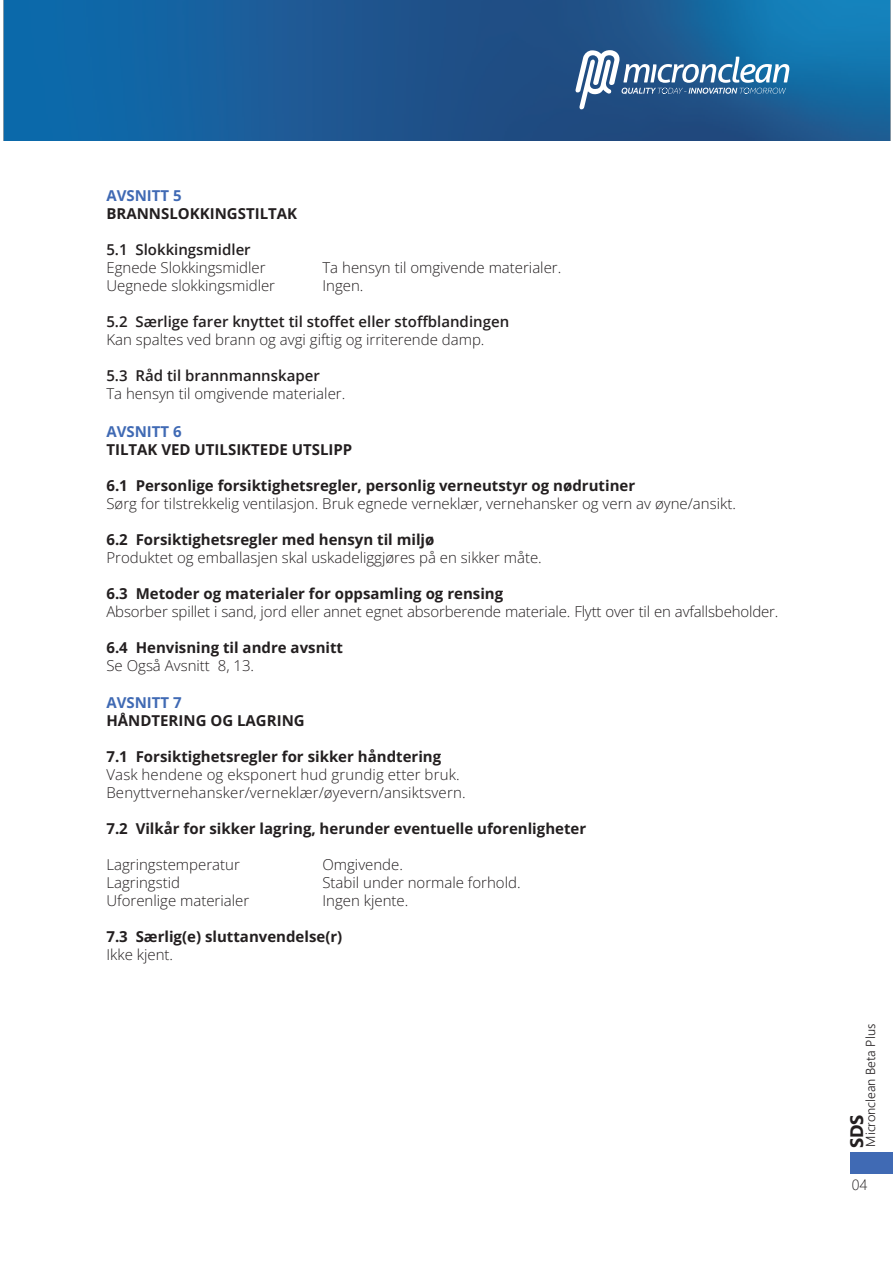
<style>
.page{position:relative;width:893px;height:1263px;background:#fff}
.page>*{position:absolute;margin:0;border:0;box-sizing:border-box;transform-origin:0 0}
.t1{font:700 18px "Segoe UI";color:#231f20}
.t2{font:300 15px/18px "Open Sans";color:#231f20}
.t3{font:700 15px "Open Sans";color:#231f20}
.t4{font:600 15px "Open Sans";color:#231f20}
.t5{font:700 15px "Open Sans";color:#406ab4}
.t6{font:300 15px "Segoe UI";color:#231f20}
.t7{font:300 13.05px "Segoe UI";color:#231f20}
</style>
<div class="page">
<div style="left:850px;top:1152px;width:43px;height:22px;background:#406ab4"></div>
<img style="left:3px;top:0;width:888px;height:141px">
<svg style="left:575px;top:50px;width:214px;height:59px"></svg>
<p class="t5" style="left:106px;top:185px;width:77px">AVSNITT 5</p>
<p class="t3" style="left:106px;top:203px;width:192px">BRANNSLOKKINGSTILTAK</p>
<p class="t4" style="left:106px;top:239px;width:146px">5.1 Slokkingsmidler</p>
<p class="t2" style="left:106px;top:258px;width:161px">Egnede Slokkingsmidler</p>
<p class="t2" style="left:322px;top:258px;width:240px">Ta hensyn til omgivende materialer.</p>
<p class="t2" style="left:106px;top:276px;width:170px">Uegnede slokkingsmidler</p>
<p class="t2" style="left:322px;top:276px;width:43px">Ingen.</p>
<p class="t4" style="left:106px;top:311px;width:404px">5.2 Særlige farer knyttet til stoffet eller stoffblandingen</p>
<p class="t2" style="left:106px;top:330px;width:380px">Kan spaltes ved brann og avgi giftig og irriterende damp.</p>
<p class="t4" style="left:106px;top:365px;width:215px">5.3 Råd til brannmannskaper</p>
<p class="t2" style="left:106px;top:384px;width:240px">Ta hensyn til omgivende materialer.</p>
<p class="t5" style="left:106px;top:421px;width:77px">AVSNITT 6</p>
<p class="t3" style="left:106px;top:439px;width:247px">TILTAK VED UTILSIKTEDE UTSLIPP</p>
<p class="t3" style="left:106px;top:475px;width:530px">6.1 Personlige forsiktighetsregler, personlig verneutstyr og nødrutiner</p>
<p class="t2" style="left:106px;top:494px;width:631px">Sørg for tilstrekkelig ventilasjon. Bruk egnede verneklær, vernehansker og vern av øyne/ansikt.</p>
<p class="t3" style="left:106px;top:529px;width:330px">6.2 Forsiktighetsregler med hensyn til miljø</p>
<p class="t2" style="left:106px;top:548px;width:437px">Produktet og emballasjen skal uskadeliggjøres på en sikker måte.</p>
<p class="t3" style="left:106px;top:583px;width:398px">6.3 Metoder og materialer for oppsamling og rensing</p>
<p class="t2" style="left:106px;top:602px;width:673px">Absorber spillet i sand, jord eller annet egnet absorberende materiale. Flytt over til en avfallsbeholder.</p>
<p class="t3" style="left:106px;top:637px;width:238px">6.4 Henvisning til andre avsnitt</p>
<p class="t2" style="left:106px;top:656px;width:149px">Se Også Avsnitt 8, 13.</p>
<p class="t5" style="left:106px;top:693px;width:77px">AVSNITT 7</p>
<p class="t3" style="left:106px;top:711px;width:200px">HÅNDTERING OG LAGRING</p>
<p class="t3" style="left:106px;top:747px;width:336px">7.1 Forsiktighetsregler for sikker håndtering</p>
<p class="t2" style="left:106px;top:765px;width:361px">Vask hendene og eksponert hud grundig etter bruk.<br>Benyttvernehansker/verneklær/øyevern/ansiktsvern.</p>
<p class="t3" style="left:106px;top:819px;width:481px">7.2 Vilkår for sikker lagring, herunder eventuelle uforenligheter</p>
<p class="t2" style="left:106px;top:855px;width:135px">Lagringstemperatur</p>
<p class="t2" style="left:322px;top:855px;width:82px">Omgivende.</p>
<p class="t2" style="left:106px;top:873px;width:75px">Lagringstid</p>
<p class="t2" style="left:322px;top:873px;width:200px">Stabil under normale forhold.</p>
<p class="t2" style="left:106px;top:891px;width:144px">Uforenlige materialer</p>
<p class="t2" style="left:322px;top:891px;width:87px">Ingen kjente.</p>
<p class="t3" style="left:106px;top:927px;width:237px">7.3 Særlig(e) sluttanvendelse(r)</p>
<p class="t2" style="left:106px;top:945px;width:68px">Ikke kjent.</p>
<p class="t7" style="left:858px;top:1147px;width:124px;rotate:-90deg">Micronclean Beta Plus</p>
<p class="t1" style="left:840px;top:1148px;width:35px;rotate:-90deg">SDS</p>
<p class="t6" style="left:852px;top:1170px;width:17px">04</p>
</div>
